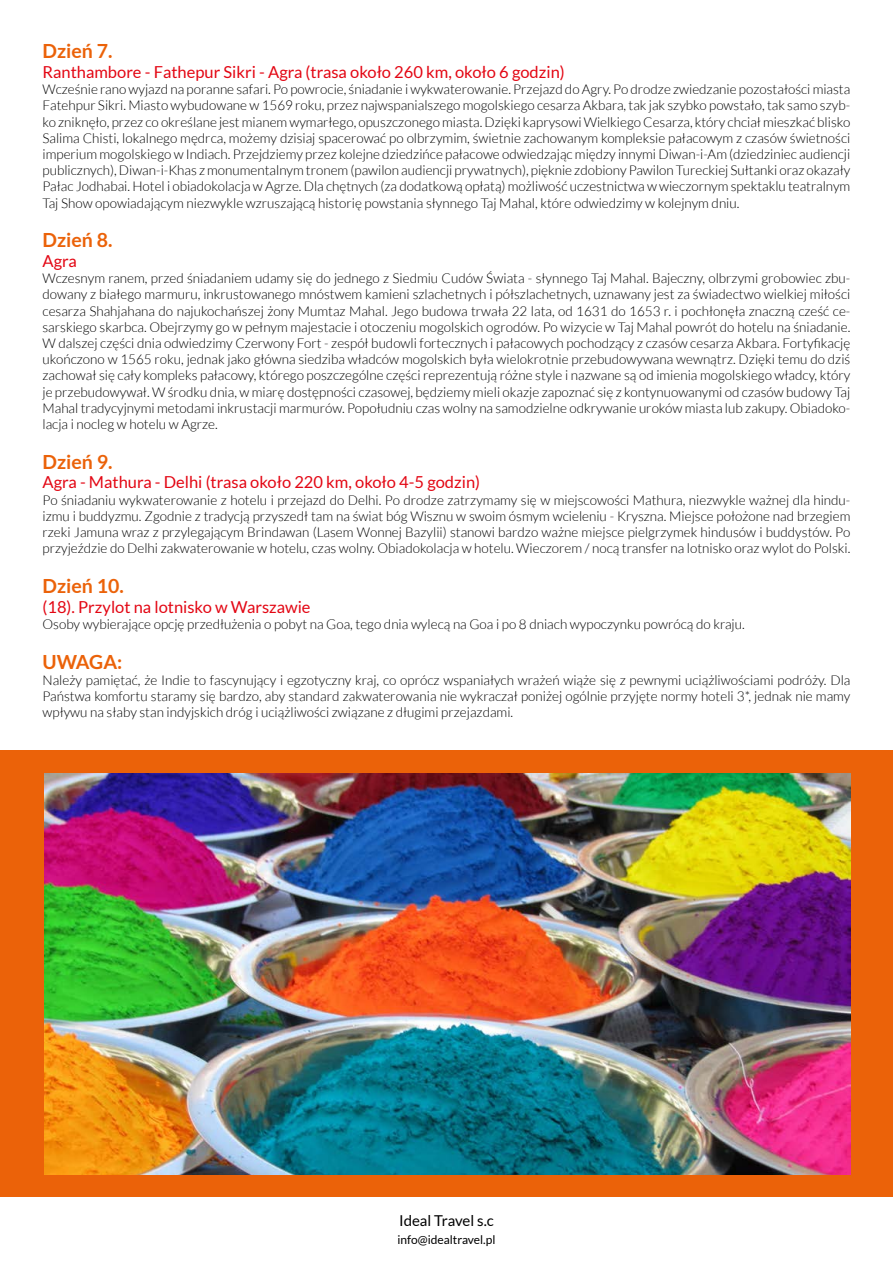
<style>
.page{position:relative;width:893px;height:1263px;background:#fff}
.page>*{position:absolute;margin:0;border:0;box-sizing:border-box;transform-origin:0 0}
.t1{font:700 19.5px "Lato";color:#eb6209}
.t2{font:16.5px "Lato";color:#e30613}
.t3{font:15px "Lato";color:#000}
.t4{font:300 13.5px/16.2px "Lato";color:#000;text-align:justify}
.t5{font:12px "Lato";color:#000}
</style>
<div class="page">
<div style="left:0;top:750px;width:893px;height:447px;background:#eb6209"></div>
<img style="left:45px;top:773px;width:805px;height:401px">
<h1 class="t1" style="left:43px;top:40px;width:71px">Dzień 7.</h1>
<p class="t2" style="left:43px;top:63px;width:524px">Ranthambore - Fathepur Sikri - Agra (trasa około 260 km, około 6 godzin)</p>
<p class="t4" style="left:43px;top:81px;width:809px">Wcześnie rano wyjazd na poranne safari. Po powrocie, śniadanie i wykwaterowanie. Przejazd do Agry. Po drodze zwiedzanie pozostałości miasta Fatehpur Sikri. Miasto wybudowane w 1569 roku, przez najwspanialszego mogolskiego cesarza Akbara, tak jak szybko powstało, tak samo szyb&shy;ko zniknęło, przez co określane jest mianem wymarłego, opuszczonego miasta. Dzięki kaprysowi Wielkiego Cesarza, który chciał mieszkać blisko Salima Chisti, lokalnego mędrca, możemy dzisiaj spacerować po olbrzymim, świetnie zachowanym kompleksie pałacowym z czasów świetności imperium mogolskiego w Indiach. Przejdziemy przez kolejne dziedzińce pałacowe odwiedzając między innymi Diwan-i-Am (dziedziniec audiencji publicznych), Diwan-i-Khas z monumentalnym tronem (pawilon audiencji prywatnych), pięknie zdobiony Pawilon Tureckiej Sułtanki oraz okazały Pałac Jodhabai. Hotel i obiadokolacja w Agrze. Dla chętnych (za dodatkową opłatą) możliwość uczestnictwa w wieczornym spektaklu teatralnym Taj Show opowiadającym niezwykle wzruszającą historię powstania słynnego Taj Mahal, które odwiedzimy w kolejnym dniu.</p>
<h1 class="t1" style="left:43px;top:229px;width:71px">Dzień 8.</h1>
<p class="t2" style="left:43px;top:252px;width:36px">Agra</p>
<p class="t4" style="left:43px;top:270px;width:809px">Wczesnym ranem, przed śniadaniem udamy się do jednego z Siedmiu Cudów Świata - słynnego Taj Mahal. Bajeczny, olbrzymi grobowiec zbu&shy;dowany z białego marmuru, inkrustowanego mnóstwem kamieni szlachetnych i półszlachetnych, uznawany jest za świadectwo wielkiej miłości cesarza Shahjahana do najukochańszej żony Mumtaz Mahal. Jego budowa trwała 22 lata, od 1631 do 1653 r. i pochłonęła znaczną cześć ce&shy;sarskiego skarbca. Obejrzymy go w pełnym majestacie i otoczeniu mogolskich ogrodów. Po wizycie w Taj Mahal powrót do hotelu na śniadanie.<br>W dalszej części dnia odwiedzimy Czerwony Fort - zespół budowli fortecznych i pałacowych pochodzący z czasów cesarza Akbara. Fortyfikację ukończono w 1565 roku, jednak jako główna siedziba władców mogolskich była wielokrotnie przebudowywana wewnątrz. Dzięki temu do dziś zachował się cały kompleks pałacowy, którego poszczególne części reprezentują różne style i nazwane są od imienia mogolskiego władcy, który je przebudowywał. W środku dnia, w miarę dostępności czasowej, będziemy mieli okazje zapoznać się z kontynuowanymi od czasów budowy Taj Mahal tradycyjnymi metodami inkrustacji marmurów. Popołudniu czas wolny na samodzielne odkrywanie uroków miasta lub zakupy. Obiadoko&shy;lacja i nocleg w hotelu w Agrze.</p>
<h1 class="t1" style="left:43px;top:450px;width:71px">Dzień 9.</h1>
<p class="t2" style="left:43px;top:473px;width:439px">Agra - Mathura - Delhi (trasa około 220 km, około 4-5 godzin)</p>
<p class="t4" style="left:43px;top:492px;width:809px">Po śniadaniu wykwaterowanie z hotelu i przejazd do Delhi. Po drodze zatrzymamy się w miejscowości Mathura, niezwykle ważnej dla hindu&shy;izmu i buddyzmu. Zgodnie z tradycją przyszedł tam na świat bóg Wisznu w swoim ósmym wcieleniu - Kryszna. Miejsce położone nad brzegiem rzeki Jamuna wraz z przylegającym Brindawan (Lasem Wonnej Bazylii) stanowi bardzo ważne miejsce pielgrzymek hindusów i buddystów. Po przyjeździe do Delhi zakwaterowanie w hotelu, czas wolny. Obiadokolacja w hotelu. Wieczorem / nocą transfer na lotnisko oraz wylot do Polski.</p>
<h1 class="t1" style="left:43px;top:575px;width:83px">Dzień 10.</h1>
<p class="t2" style="left:43px;top:597px;width:270px">(18). Przylot na lotnisko w Warszawie</p>
<p class="t4" style="left:43px;top:616px;width:704px">Osoby wybierające opcję przedłużenia o pobyt na Goa, tego dnia wylecą na Goa i po 8 dniach wypoczynku powrócą do kraju.</p>
<h1 class="t1" style="left:43px;top:650px;width:81px">UWAGA:</h1>
<p class="t4" style="left:43px;top:672px;width:809px">Należy pamiętać, że Indie to fascynujący i egzotyczny kraj, co oprócz wspaniałych wrażeń wiąże się z pewnymi uciążliwościami podróży. Dla Państwa komfortu staramy się bardzo, aby standard zakwaterowania nie wykraczał poniżej ogólnie przyjęte normy hoteli 3*, jednak nie mamy wpływu na słaby stan indyjskich dróg i uciążliwości związane z długimi przejazdami.</p>
<p class="t3" style="left:399px;top:1212px;width:96px">Ideal Travel s.c</p>
<p class="t5" style="left:397px;top:1233px;width:100px">info@idealtravel.pl</p>
</div>
